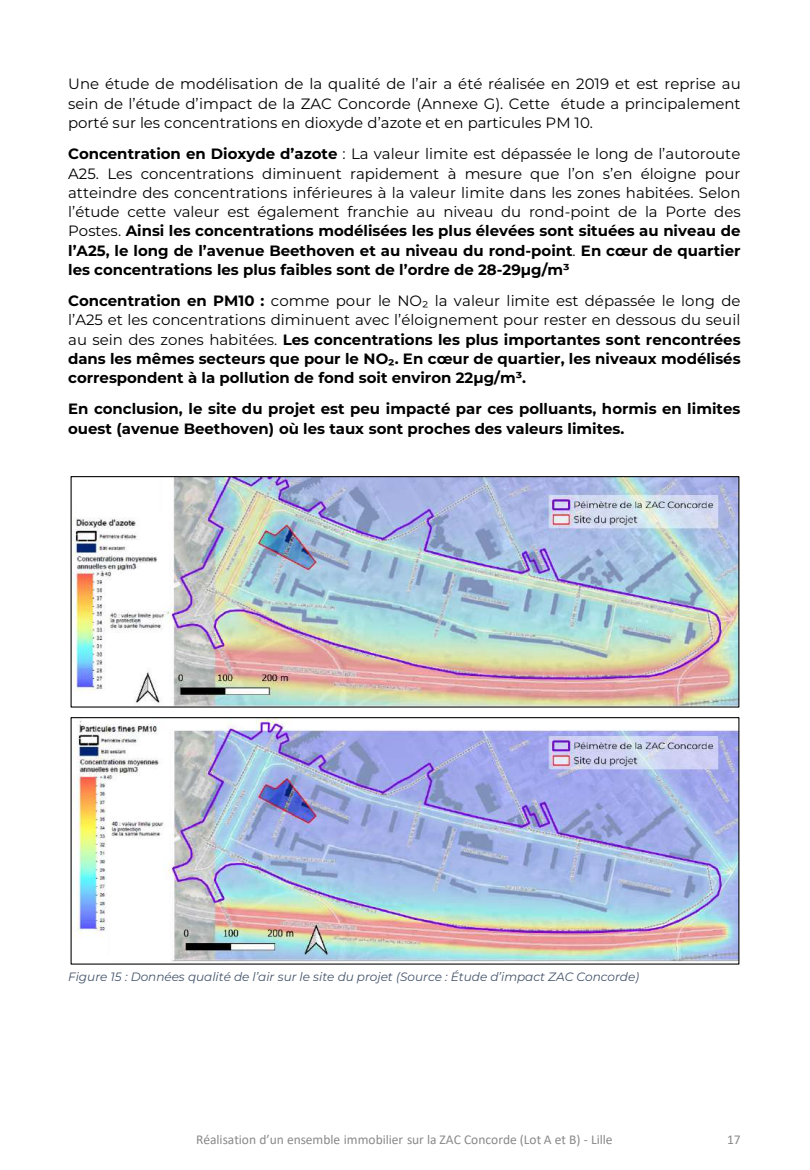
<style>
.page{position:relative;width:810px;height:1170px;background:#fff}
.page>*{position:absolute;margin:0;border:0;box-sizing:border-box;transform-origin:0 0}
.t1{font:15px/19.2px "Montserrat";color:#000;text-align:justify}
.t2{font:700 15px/19.2px "Montserrat";color:#000;text-align:justify}
.t3{font:13.5px "Calibri";letter-spacing:-.005em;color:#898989}
.t4{font:italic 12px "Montserrat";color:#44546a}
.s1{font-weight:700}
.s2{font-weight:400}
</style>
<div class="page">
<img style="left:73px;top:478px;width:664px;height:228px">
<div style="left:71px;top:476px;width:668px;height:232px;border:1px solid #000"></div>
<img style="left:73px;top:719px;width:664px;height:243px">
<div style="left:71px;top:717px;width:668px;height:248px;border:1px solid #000"></div>
<p class="t1" style="left:68px;top:74px;width:674px">Une étude de modélisation de la qualité de l’air a été réalisée en 2019 et est reprise au sein de l’étude d’impact de la ZAC Concorde (Annexe G). Cette étude a principalement porté sur les concentrations en dioxyde d’azote et en particules PM 10.</p>
<p class="t1" style="left:68px;top:144px;width:674px"><span class="s1">Concentration en Dioxyde d’azote</span> : La valeur limite est dépassée le long de l’autoroute A25. Les concentrations diminuent rapidement à mesure que l’on s’en éloigne pour atteindre des concentrations inférieures à la valeur limite dans les zones habitées. Selon l’étude cette valeur est également franchie au niveau du rond-point de la Porte des Postes. <span class="s1">Ainsi les concentrations modélisées les plus élevées sont situées au niveau de l’A25, le long de l’avenue Beethoven et au niveau du rond-point</span>. <span class="s1">En cœur de quartier les concentrations les plus faibles sont de l’ordre de 28-29µg/m³</span></p>
<p class="t2" style="left:68px;top:291px;width:674px">Concentration en PM10 : <span class="s2">comme pour le NO₂ la valeur limite est dépassée le long de l’A25 et les concentrations diminuent avec l’éloignement pour rester en dessous du seuil au sein des zones habitées.</span> Les concentrations les plus importantes sont rencontrées dans les mêmes secteurs que pour le NO₂. En cœur de quartier, les niveaux modélisés correspondent à la pollution de fond soit environ 22µg/m³.</p>
<p class="t2" style="left:68px;top:399px;width:674px">En conclusion, le site du projet est peu impacté par ces polluants, hormis en limites ouest (avenue Beethoven) où les taux sont proches des valeurs limites.</p>
<p class="t4" style="left:68px;top:969px;width:573px">Figure 15 : Données qualité de l’air sur le site du projet (Source : Étude d’impact ZAC Concorde)</p>
<p class="t3" style="left:196px;top:1133px;width:418px">Réalisation d’un ensemble immobilier sur la ZAC Concorde (Lot A et B) - Lille</p>
<p class="t3" style="left:727px;top:1133px;width:15px">17</p>
</div>
